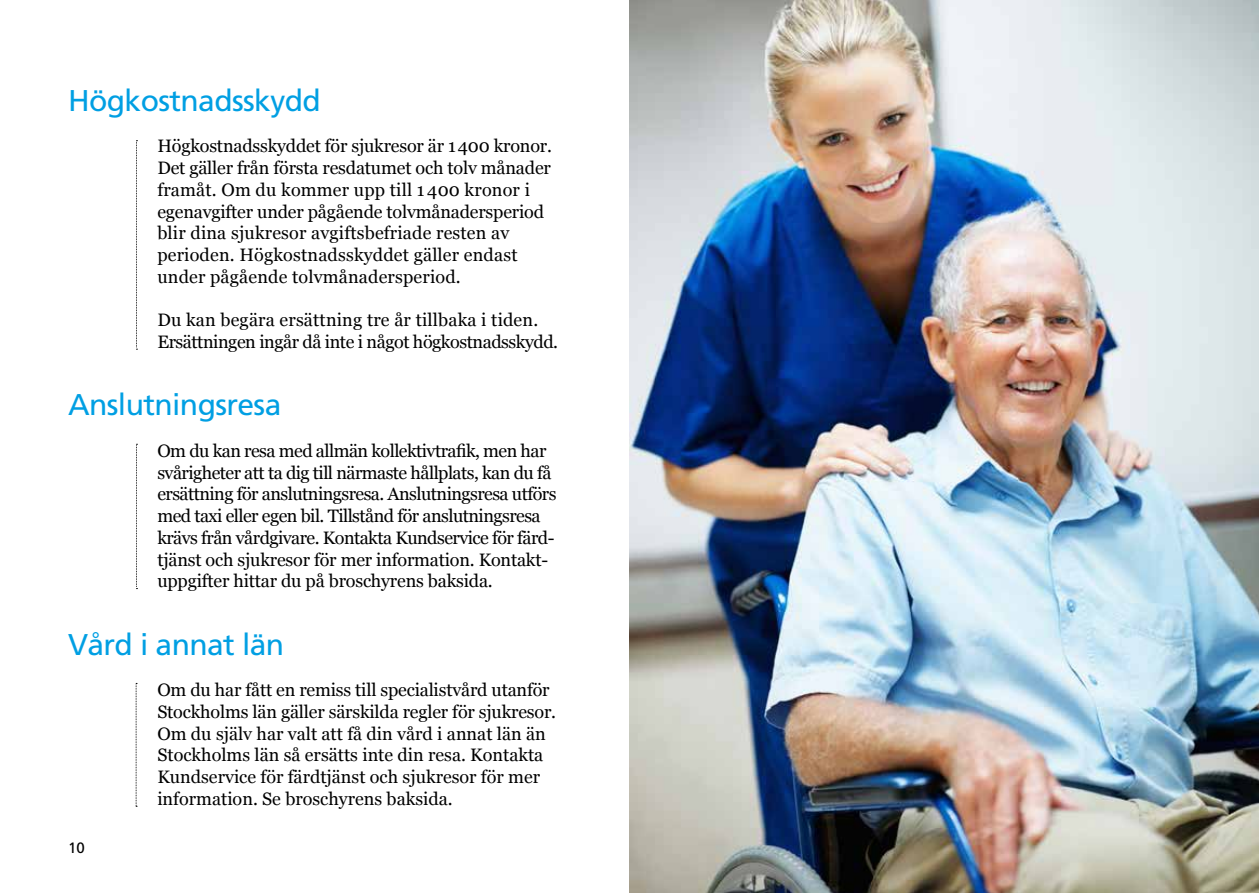
<style>
.page{position:relative;width:1259px;height:893px;background:#fff}
.page>*{position:absolute;margin:0;border:0;box-sizing:border-box;transform-origin:0 0}
.t1{font:30px "Frutiger SLLOTF";letter-spacing:-.02em;color:#009fe3}
.t2{font:18px/21.8px "Georgia";letter-spacing:-.01em;color:#000}
.t3{font:18px/21.8px "Georgia";letter-spacing:-.03em;color:#000}
.t4{font:18px/21.8px "Georgia";letter-spacing:.01em;color:#000}
.t5{font:15px "Frutiger SLLOTF";color:#000}
</style>
<div class="page">
<svg style="left:136px;top:140px;width:1px;height:210px"></svg>
<svg style="left:136px;top:683px;width:1px;height:124px"></svg>
<svg style="left:136px;top:444px;width:1px;height:145px"></svg>
<img style="left:629px;top:0;width:630px;height:893px">
<h1 class="t1" style="left:68px;top:83px;width:254px">Högkostnadsskydd</h1>
<p class="t4" style="left:157px;top:136px;width:396px">Högkostnadsskyddet för sjukresor är 1400 kronor.<br>Det gäller från första resdatumet och tolv månader framåt. Om du kommer upp till 1 400 kronor i egenavgifter under pågående tolvmånadersperiod blir dina sjukresor avgiftsbefriade resten av perioden. Högkostnadsskyddet gäller endast under pågående tolvmånadersperiod.</p>
<p class="t2" style="left:157px;top:310px;width:402px">Du kan begära ersättning tre år tillbaka i tiden.<br>Ersättningen ingår då inte i något högkostnadsskydd.</p>
<h1 class="t1" style="left:68px;top:387px;width:215px">Anslutningsresa</h1>
<p class="t3" style="left:157px;top:440px;width:401px">Om du kan resa med allmän kollektivtrafik, men har svårigheter att ta dig till närmaste hållplats, kan du få ersättning för anslutningsresa. Anslutningsresa utförs med taxi eller egen bil. Tillstånd för anslutningsresa krävs från vårdgivare. Kontakta Kundservice för färd&shy;tjänst och sjukresor för mer information. Kontakt&shy;uppgifter hittar du på broschyrens baksida.</p>
<h1 class="t1" style="left:68px;top:627px;width:218px">Vård i annat län</h1>
<p class="t5" style="left:68px;top:839px;width:18px">10</p>
<p class="t2" style="left:157px;top:679px;width:400px">Om du har fått en remiss till specialistvård utanför Stockholms län gäller särskilda regler för sjukresor.<br>Om du själv har valt att få din vård i annat län än Stockholms län så ersätts inte din resa. Kontakta Kundservice för färdtjänst och sjukresor för mer information. Se broschyrens baksida.</p>
</div>
